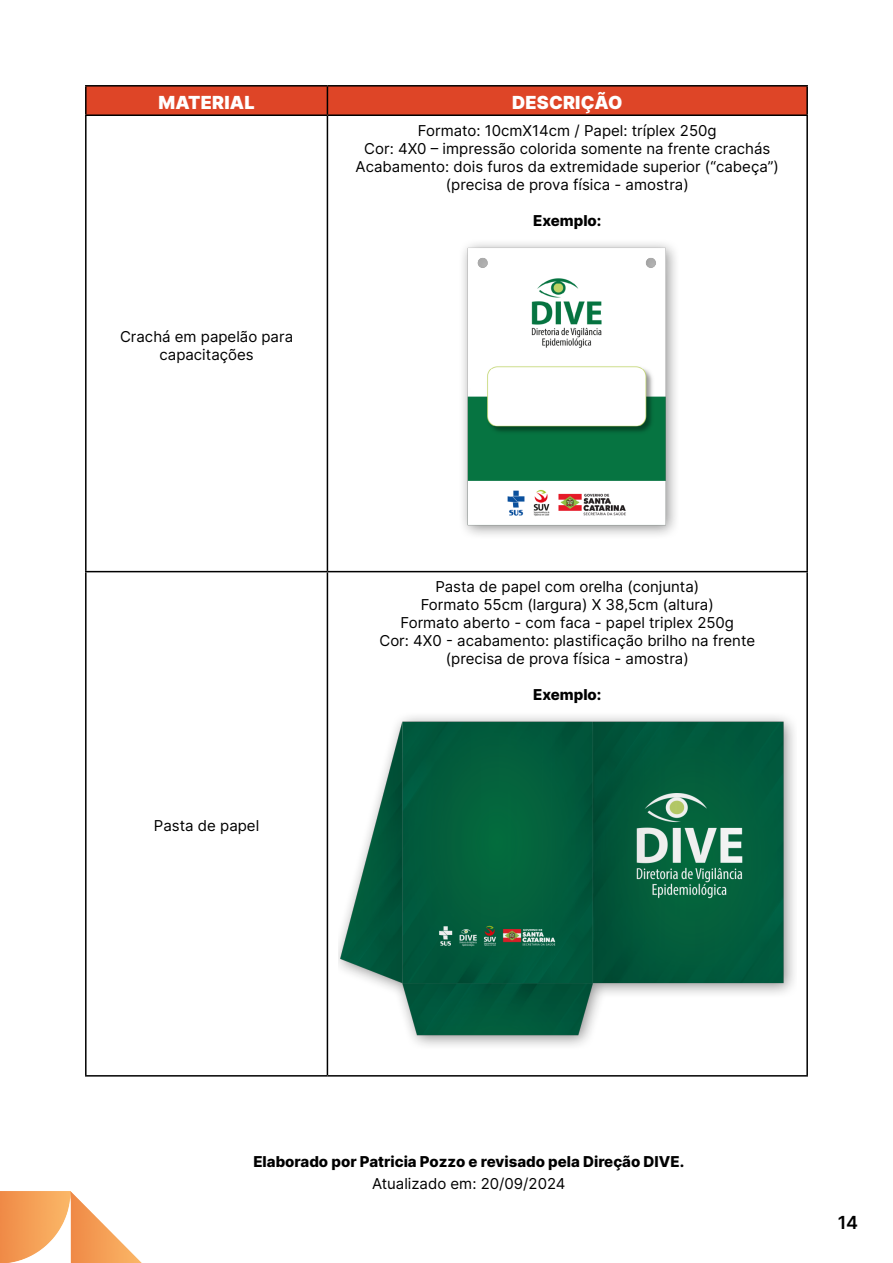
<style>
.page{position:relative;width:893px;height:1263px;background:#fff}
.page>*{position:absolute;margin:0;border:0;box-sizing:border-box;transform-origin:0 0}
.t1{font:900 18px "Inter";letter-spacing:.01em;color:#fff}
.t2{font:600 18px "Inter";color:#000}
.t3{font:15px/18px "Inter";color:#000;text-align:center}
.t4{font:800 15px "Inter";color:#000}
</style>
<div class="page">
<img style="left:0;top:1191px;width:142px;height:72px">
<hr style="left:85px;top:85px;width:242px;height:2px;background:#000">
<hr style="left:85px;top:87px;width:2px;height:27px;background:#000">
<hr style="left:327px;top:85px;width:481px;height:2px;background:#000">
<div style="left:86px;top:86px;width:721px;height:28px;background:#de4527"></div>
<hr style="left:806px;top:87px;width:2px;height:27px;background:#000">
<hr style="left:85px;top:114px;width:242px;height:2px;background:#000">
<hr style="left:85px;top:116px;width:2px;height:455px;background:#000">
<hr style="left:327px;top:114px;width:481px;height:2px;background:#000">
<hr style="left:327px;top:116px;width:1px;height:455px;background:#000">
<hr style="left:806px;top:116px;width:2px;height:455px;background:#000">
<hr style="left:85px;top:571px;width:242px;height:1px;background:#000">
<hr style="left:85px;top:572px;width:2px;height:503px;background:#000">
<hr style="left:327px;top:571px;width:481px;height:1px;background:#000">
<hr style="left:327px;top:572px;width:1px;height:503px;background:#000">
<hr style="left:806px;top:572px;width:2px;height:503px;background:#000">
<hr style="left:85px;top:1075px;width:242px;height:1px;background:#000">
<hr style="left:327px;top:1075px;width:481px;height:1px;background:#000">
<img style="left:463px;top:243px;width:213px;height:292px">
<img style="left:338px;top:716px;width:456px;height:330px">
<p class="t1" style="left:158px;top:90px;width:98px">MATERIAL</p>
<p class="t1" style="left:512px;top:90px;width:112px">DESCRIÇÃO</p>
<p class="t3" style="left:120px;top:327px;width:175px">Crachá em papelão para capacitações</p>
<p class="t3" style="left:356px;top:121px;width:425px">Formato: 10cmX14cm / Papel: tríplex 250g<br>Cor: 4X0 – impressão colorida somente na frente crachás Acabamento: dois furos da extremidade superior (“cabeça”) (precisa de prova física - amostra)</p>
<p class="t4" style="left:533px;top:210px;width:70px">Exemplo:</p>
<p class="t3" style="left:154px;top:816px;width:107px">Pasta de papel</p>
<p class="t3" style="left:379px;top:577px;width:377px">Pasta de papel com orelha (conjunta)<br>Formato 55cm (largura) X 38,5cm (altura)<br>Formato aberto - com faca - papel triplex 250g<br>Cor: 4X0 - acabamento: plastificação brilho na frente (precisa de prova física - amostra)</p>
<p class="t4" style="left:533px;top:684px;width:70px">Exemplo:</p>
<p class="t4" style="left:253px;top:1150px;width:432px">Elaborado por Patricia Pozzo e revisado pela Direção DIVE.</p>
<p class="t3" style="left:372px;top:1174px;width:195px">Atualizado em: 20/09/2024</p>
<p class="t2" style="left:838px;top:1209px;width:22px">14</p>
</div>
